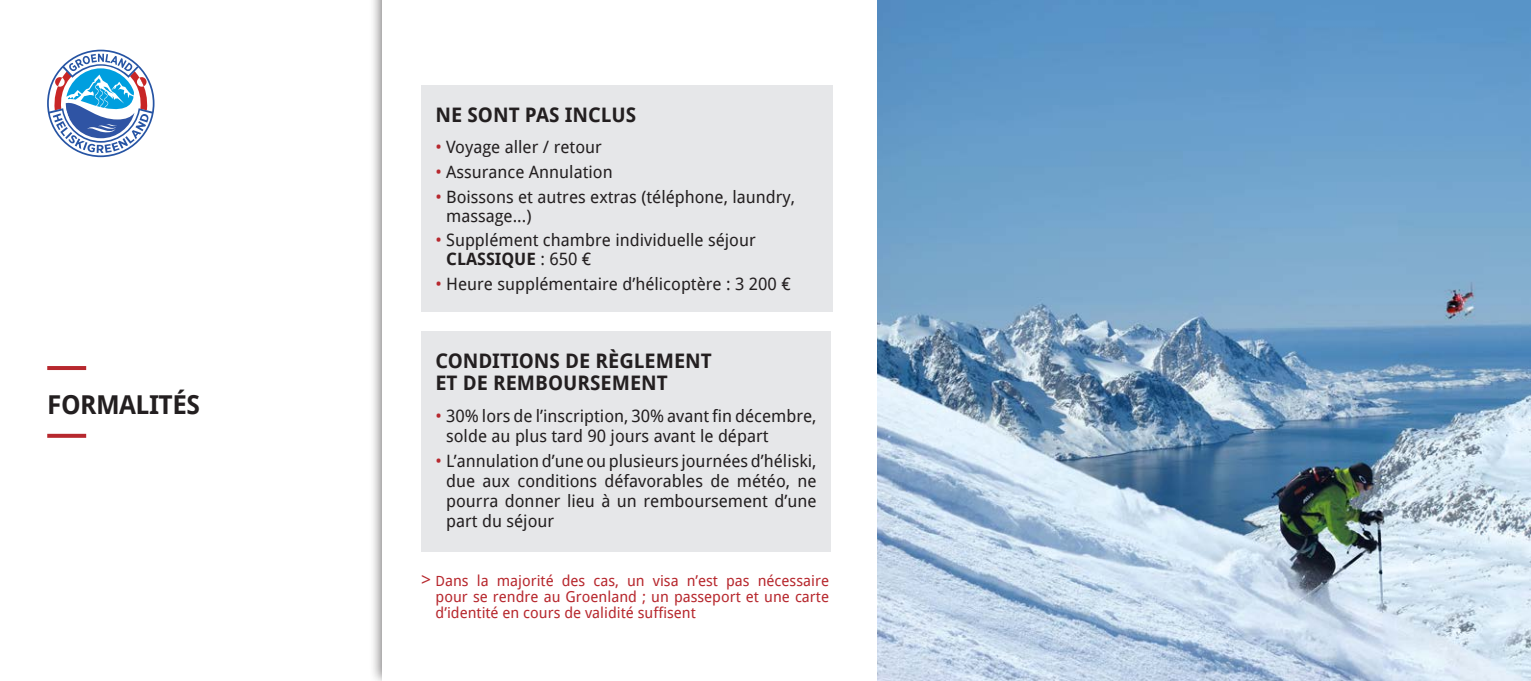
<style>
.page{position:relative;width:1531px;height:681px;background:#fff}
.page>*{position:absolute;margin:0;border:0;box-sizing:border-box;transform-origin:0 0}
.t1{font:700 26px "Droid Sans";letter-spacing:-.02em;color:#231f20}
.t2{font:700 20px/22px "Droid Sans";color:#231f20}
.t3{font:17px/20px "Droid Sans";color:#231f20}
.t4{font:15px/16px "Droid Sans";color:#b7282e;text-align:justify}
.s1{color:#b7282e}
.s2{font-weight:700}
.s3{font-size:18px}
.s4{font-size:14px}
</style>
<div class="page">
<hr style="left:47px;top:366px;width:39px;height:4px;background:#b7282e">
<svg style="left:47px;top:433px;width:39px;height:4px"></svg>
<div style="left:421px;top:85px;width:411px;height:227px;background:#e6e7e9"></div>
<div style="left:421px;top:331px;width:409px;height:220px;background:#e6e7e9"></div>
<svg style="left:47px;top:50px;width:107px;height:107px"></svg>
<img style="left:877px;top:0;width:654px;height:680px">
<p class="t1" style="left:47px;top:386px;width:154px">FORMALITÉS</p>
<p class="t2" style="left:435px;top:103px;width:202px">NE SONT PAS INCLUS</p>
<p class="t3" style="left:435px;top:137px;width:168px"><span class="s1">•</span> Voyage aller / retour</p>
<p class="t3" style="left:435px;top:161px;width:179px"><span class="s1">•</span> Assurance Annulation</p>
<p class="t3" style="left:446px;top:186px;width:350px;line-height:19px;text-indent:-11px"><span class="s1">•</span> Boissons et autres extras (téléphone, laundry, massage...)</p>
<p class="t3" style="left:446px;top:230px;width:311px;line-height:19px;text-indent:-11px"><span class="s1">•</span> Supplément chambre individuelle séjour<br><span class="s2">CLASSIQUE</span> : 650 €</p>
<p class="t3" style="left:435px;top:273px;width:357px"><span class="s1">•</span> Heure supplémentaire d’hélicoptère : 3 200 €</p>
<p class="t2" style="left:435px;top:349px;width:278px">CONDITIONS DE RÈGLEMENT<br>ET DE REMBOURSEMENT</p>
<p class="t3" style="left:446px;top:405px;width:372px;text-indent:-11px"><span class="s1">•</span> 30% lors de l’inscription, 30% avant fin décembre, solde au plus tard 90 jours avant le départ</p>
<p class="t3" style="left:446px;top:450px;width:372px;text-align:justify;text-indent:-11px"><span class="s1">•</span> L’annulation d’une ou plusieurs journées d’héliski, due aux conditions défavorables de météo, ne pourra donner lieu à un remboursement d’une part du séjour</p>
<p class="t4" style="left:436px;top:571px;width:395px;text-indent:-15px"><span class="s3">&gt;</span> <span class="s4">D</span>ans la majorité des cas, un visa n’est pas nécessaire pour se rendre au Groenland ; un passeport et une carte d’identité en cours de validité suffisent</p>
</div>
